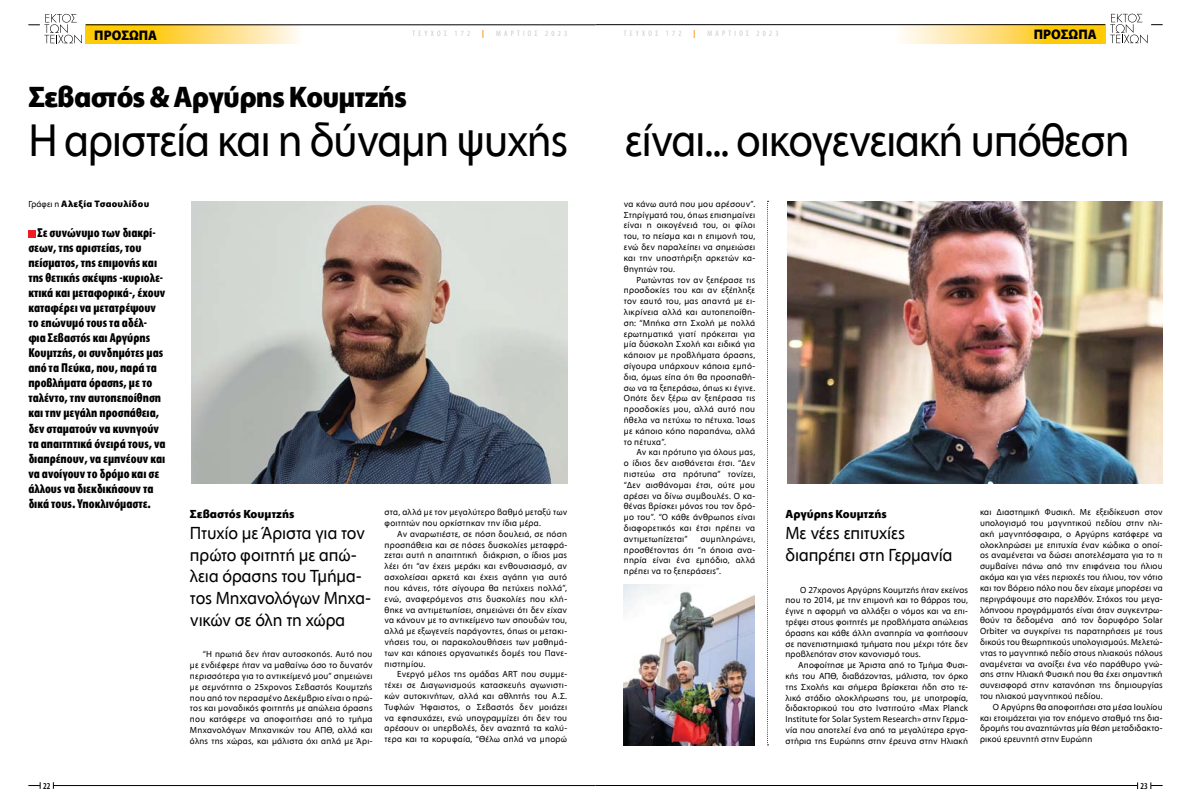
<style>
.page{position:relative;width:1191px;height:808px;background:#fff}
.page>*{position:absolute;margin:0;border:0;box-sizing:border-box;transform-origin:0 0}
.t1{font:47px "Myriad Greek";letter-spacing:-.03em;color:#000;scale:.96 1}
.t2{font:700 30px "Myriad Greek";letter-spacing:-.03em;color:#000;scale:.95 1}
.t3{font:18px/21.6px "Myriad Greek";letter-spacing:-.01em;color:#000}
.t4{font:700 14px "Myriad Greek";color:#000;scale:.95 1}
.t5{font:700 13px/15px "Myriad Condensed Greek";color:#000}
.t6{font:700 12px "Myriad Greek";color:#000}
.t7{font:700 9.5px "Myriad Greek";letter-spacing:.03em;color:#000}
.t8{font:9px/10.8px "Myriad Greek";letter-spacing:.02em;color:#000;text-align:justify}
.t9{font:500 9px "Myriad Condensed Greek";color:#000}
.t10{font:8px "Myriad Condensed Greek";letter-spacing:.4em;color:#c6c8ca}
.t11{font:700 8px "Myriad Condensed Greek";color:#f7931e}
.s1{font-weight:400;font-size:9px}
</style>
<div class="page">
<hr style="left:86px;top:24px;width:509px;height:1px;background:#000">
<svg style="left:28px;top:14px;width:54px;height:29px"></svg>
<hr style="left:54px;top:785px;width:541px;height:1px;background:#000">
<svg style="left:28px;top:782px;width:13px;height:7px"></svg>
<hr style="left:595px;top:24px;width:510px;height:1px;background:#000">
<svg style="left:1110px;top:14px;width:52px;height:29px"></svg>
<hr style="left:595px;top:785px;width:542px;height:1px;background:#000">
<svg style="left:1150px;top:782px;width:12px;height:7px"></svg>
<div style="left:28px;top:230px;width:7px;height:7px;background:#ed1c24"></div>
<svg style="left:86px;top:25px;width:227px;height:19px;background:#fad864"></svg>
<svg style="left:878px;top:25px;width:227px;height:19px;background:#fcdd76"></svg>
<img style="left:787px;top:202px;width:375px;height:282px">
<img style="left:192px;top:202px;width:375px;height:282px">
<img style="left:624px;top:585px;width:130px;height:161px">
<svg style="left:767px;top:201px;width:1px;height:544px"></svg>
<h3 class="t4" style="left:94px;top:27px;width:68px">ΠΡΟΣΩΠΑ</h3>
<h3 class="t4" style="left:1033px;top:27px;width:68px">ΠΡΟΣΩΠΑ</h3>
<p class="t10" style="left:624px;top:30px;width:59px">ΤΕΥΧΟΣ 172</p>
<p class="t11" style="left:693px;top:29px;width:3px">|</p>
<p class="t10" style="left:707px;top:30px;width:72px">ΜΑΡΤΙΟΣ 2023</p>
<p class="t10" style="left:412px;top:30px;width:59px">ΤΕΥΧΟΣ 172</p>
<p class="t11" style="left:482px;top:30px;width:3px">|</p>
<p class="t10" style="left:496px;top:30px;width:72px">ΜΑΡΤΙΟΣ 2023</p>
<h2 class="t2" style="left:28px;top:81px;width:400px">Σεβαστός &amp; Αργύρης Κουμτζής</h2>
<h1 class="t1" style="left:28px;top:117px;width:1148px">Η αριστεία και η δύναμη ψυχής είναι... οικογενειακή υπόθεση</h1>
<p class="t7" style="left:28px;top:199px;width:122px"><span class="s1">Γράφει η</span> Αλεξία Τσαουλίδου</p>
<p class="t5" style="left:28px;top:226px;width:139px;text-indent:9px">Σε συνώνυμο των διακρί&shy;σεων, της αριστείας, του πείσματος, της επιμονής και της θετικής σκέψης -κυριολε&shy;κτικά και μεταφορικά-, έχουν καταφέρει να μετατρέψουν το επώνυμό τους τα αδέλ&shy;φια Σεβαστός και Αργύρης<br>Κουμτζής, οι συνδημότες μας από τα Πεύκα, που, παρά τα προβλήματα όρασης, με το ταλέντο, την αυτοπεποίθηση και την μεγάλη προσπάθεια, δεν σταματούν να κυνηγούν τα απαιτητικά όνειρά τους, να διαπρέπουν, να εμπνέουν και να ανοίγουν το δρόμο και σε άλλους να διεκδικήσουν τα δικά τους. Υποκλινόμαστε.</p>
<p class="t9" style="left:43px;top:781px;width:9px">22</p>
<h3 class="t6" style="left:190px;top:507px;width:106px">Σεβαστός Κουμτζής</h3>
<h3 class="t3" style="left:190px;top:523px;width:182px">Πτυχίο με Άριστα για τον πρώτο φοιτητή με απώ&shy;λεια όρασης του Τμήμα&shy;τος Μηχανολόγων Μηχα&shy;νικών σε όλη τη χώρα</h3>
<p class="t8" style="left:190px;top:649px;width:184px;text-indent:13px">“Η πρωτιά δεν ήταν αυτοσκοπός. Αυτό που με ενδιέφερε ήταν να μαθαίνω όσο το δυνατόν περισσότερα για το αντικείμενό μου” σημειώνει με σεμνότητα ο 25χρονος Σεβαστός Κουμτζής που από τον περασμένο Δεκέμβριο είναι ο πρώ&shy;τος και μοναδικός φοιτητής με απώλεια όρασης που κατάφερε να αποφοιτήσει από το τμήμα Μηχανολόγων Μηχανικών του ΑΠΘ, αλλά και όλης της χώρας, και μάλιστα όχι απλά με Άρι-</p>
<p class="t8" style="left:384px;top:507px;width:184px">στα, αλλά με τον μεγαλύτερο βαθμό μεταξύ των φοιτητών που ορκίστηκαν την ίδια μέρα.</p>
<p class="t8" style="left:384px;top:529px;width:184px;text-indent:13px">Αν αναρωτιέστε, σε πόση δουλειά, σε πόση προσπάθεια και σε πόσες δυσκολίες μεταφρά&shy;ζεται αυτή η απαιτητική διάκριση, ο ίδιος μας λέει ότι “αν έχεις μεράκι και ενθουσιασμό, αν ασχολείσαι αρκετά και έχεις αγάπη για αυτό που κάνεις, τότε σίγουρα θα πετύχεις πολλά”, ενώ, αναφερόμενος στις δυσκολίες που κλή&shy;θηκε να αντιμετωπίσει, σημειώνει ότι δεν είχαν να κάνουν με το αντικείμενο των σπουδών του, αλλά με εξωγενείς παράγοντες, όπως οι μετακι&shy;νήσεις του, οι παρακολουθήσεις των μαθημά&shy;των και κάποιες οργανωτικές δομές του Πανε&shy;πιστημίου.</p>
<p class="t8" style="left:384px;top:669px;width:184px;text-indent:13px">Ενεργό μέλος της ομάδας ART που συμμε&shy;τέχει σε Διαγωνισμούς κατασκευής αγωνιστι&shy;κών αυτοκινήτων, αλλά και αθλητής του Α.Σ.<br>Τυφλών Ήφαιστος, ο Σεβαστός δεν μοιάζει να εφησυχάζει, ενώ υπογραμμίζει ότι δεν του αρέσουν οι υπερβολές, δεν αναζητά τα καλύ&shy;τερα και τα κορυφαία, “Θέλω απλά να μπορώ</p>
<p class="t8" style="left:624px;top:199px;width:133px">να κάνω αυτά που μου αρέσουν”.<br>Στηρίγματά του, όπως επισημαίνει είναι η οικογένειά του, οι φίλοι του, το πείσμα και η επιμονή του, ενώ δεν παραλείπει να σημειώσει και την υποστήριξη αρκετών κα&shy;θηγητών του.</p>
<p class="t8" style="left:624px;top:274px;width:133px;text-indent:13px">Ρωτώντας τον αν ξεπέρασε τις προσδοκίες του και αν εξέπληξε τον εαυτό του, μας απαντά με ει&shy;λικρίνεια αλλά και αυτοπεποίθη&shy;ση: “Μπήκα στη Σχολή με πολλά ερωτηματικά γιατί πρόκειται για μία δύσκολη Σχολή και ειδικά για κάποιον με προβλήματα όρασης, σίγουρα υπάρχουν κάποια εμπό&shy;δια, όμως είπα ότι θα προσπαθή&shy;σω να τα ξεπεράσω, όπως κι έγινε.<br>Οπότε δεν ξέρω αν ξεπέρασα τις προσδοκίες μου, αλλά αυτό που ήθελα να πετύχω το πέτυχα. Ίσως με κάποιο κόπο παραπάνω, αλλά το πέτυχα”.</p>
<p class="t8" style="left:624px;top:447px;width:133px;text-indent:13px">Αν και πρότυπο για όλους μας, ο ίδιος δεν αισθάνεται έτσι. “Δεν πιστεύω στα πρότυπα” τονίζει, “Δεν αισθάνομαι έτσι, ούτε μου αρέσει να δίνω συμβουλές. Ο κα&shy;θένας βρίσκει μόνος του τον δρό&shy;μο του”. “Ο κάθε άνθρωπος είναι διαφορετικός και έτσι πρέπει να αντιμετωπίζεται”</p>
<p class="t8" style="left:624px;top:534px;width:133px;text-indent:77px">συμπληρώνει, προσθέτοντας ότι “η όποια ανα&shy;πηρία είναι ένα εμπόδιο, αλλά πρέπει να το ξεπεράσεις”.</p>
<h3 class="t6" style="left:785px;top:507px;width:103px">Αργύρης Κουμτζής</h3>
<h3 class="t3" style="left:785px;top:523px;width:168px">Με νέες επιτυχίες διαπρέπει στη Γερμανία</h3>
<p class="t8" style="left:785px;top:585px;width:184px;text-indent:15px">Ο 27χρονος Αργύρης Κουμτζής ήταν εκείνος που το 2014, με την επιμονή και το θάρρος του, έγινε η αφορμή να αλλάξει ο νόμος και να επι&shy;τρέψει στους φοιτητές με προβλήματα απώλειας όρασης και κάθε άλλη αναπηρία να φοιτήσουν σε πανεπιστημιακά τμήματα που μέχρι τότε δεν προβλεπόταν στον κανονισμό τους.</p>
<p class="t8" style="left:785px;top:660px;width:184px;text-indent:13px">Αποφοίτησε με Άριστα από το Τμήμα Φυσι&shy;κής του ΑΠΘ, διαβάζοντας, μάλιστα, τον όρκο της Σχολής και σήμερα βρίσκεται ήδη στο τε&shy;λικό στάδιο ολοκλήρωσης του, με υποτροφία, διδακτορικού του στο Ινστιτούτο «Max Planck Institute for Solar System Research» στην Γερμα&shy;νία που αποτελεί ένα από τα μεγαλύτερα εργα&shy;στήρια της Ευρώπης στην έρευνα στην Ηλιακή</p>
<p class="t8" style="left:980px;top:507px;width:184px">και Διαστημική Φυσική. Mε εξειδίκευση στον υπολογισμό του μαγνητικού πεδίου στην ηλι&shy;ακή μαγνητόσφαιρα, ο Αργύρης κατάφερε να ολοκληρώσει με επιτυχία έναν κώδικα ο οποί&shy;ος αναμένεται να δώσει αποτελέσματα για το τι συμβαίνει πάνω από την επιφάνεια του ήλιου ακόμα και για νέες περιοχές του ήλιου, τον νότιο και τον βόρειο πόλο που δεν είχαμε μπορέσει να περιγράψουμε στο παρελθόν. Στόχος του μεγα&shy;λόπνοου προγράμματός είναι όταν συγκεντρω&shy;θούν τα δεδομένα από τον δορυφόρο Solar Orbiter να συγκρίνει τις παρατηρήσεις με τους δικούς του θεωρητικούς υπολογισμούς. Μελετώ&shy;ντας το μαγνητικό πεδίο στους ηλιακούς πόλους αναμένεται να ανοίξει ένα νέο παράθυρο γνώ&shy;σης στην Ηλιακή Φυσική που θα έχει σημαντική συνεισφορά στην κατανόηση της δημιουργίας του ηλιακού μαγνητικού πεδίου.</p>
<p class="t8" style="left:980px;top:702px;width:184px;text-indent:13px">Ο Αργύρης θα αποφοιτήσει στα μέσα Ιουλίου και ετοιμάζεται για τον επόμενο σταθμό της δια&shy;δρομής του αναζητώντας μία θέση μεταδιδακτο&shy;ρικού ερευνητή στην Ευρώπη</p>
<p class="t9" style="left:1140px;top:781px;width:9px">23</p>
</div>
